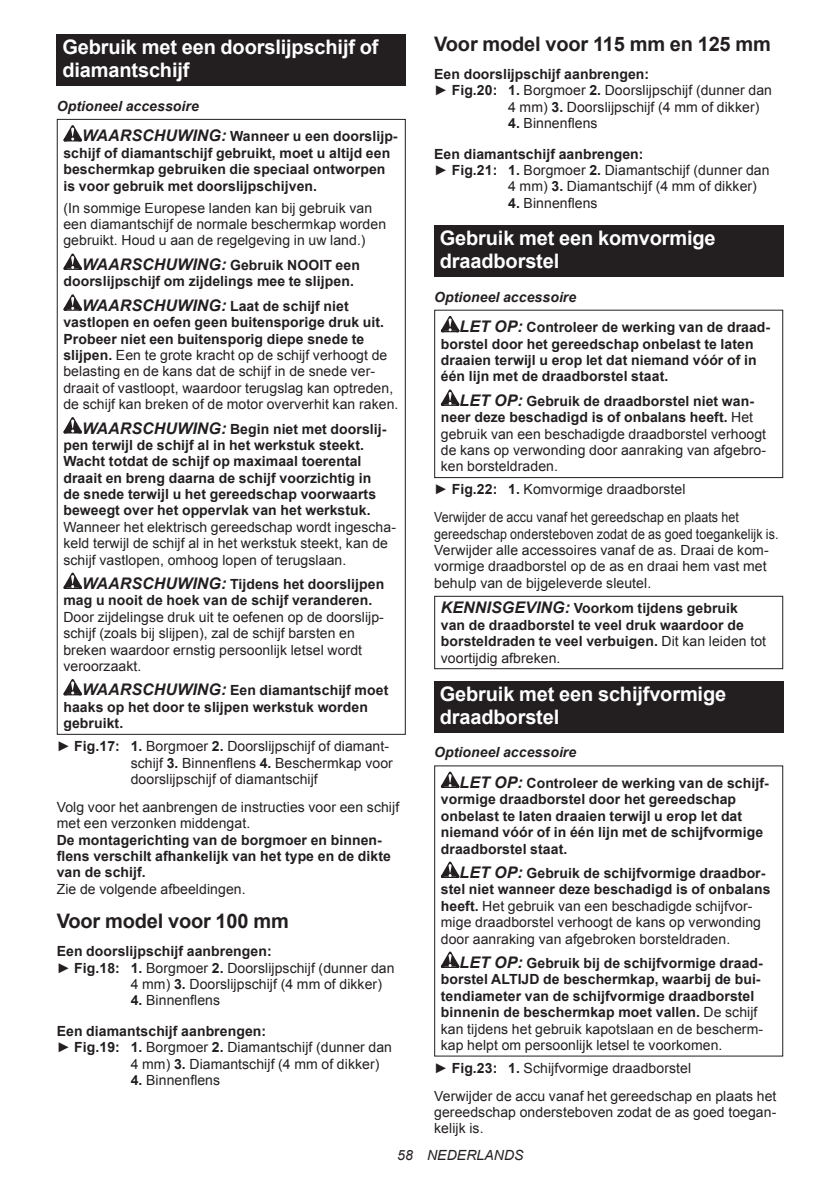
<style>
.page{position:relative;width:840px;height:1191px;background:#fff}
.page>*{position:absolute;margin:0;border:0;box-sizing:border-box;transform-origin:0 0}
.t1{font:700 20px/23.4px "Arial";letter-spacing:-.01em;color:#fff}
.t2{font:700 20px "Arial";letter-spacing:-.01em;color:#231f20}
.t3{font:14px/16.4px "Arial";letter-spacing:.005em;color:#231f20}
.t4{font:700 14px/16.4px "Arial";letter-spacing:.005em;color:#231f20}
.t5{font:14px/16.4px "Arial";letter-spacing:.005em;color:#231f20;scale:.89 1}
.t6{font:italic 14px "Arial";letter-spacing:.005em;color:#231f20}
.s1{font-style:italic}
.s2{font-style:italic;font-size:16px}
.s3{font-weight:700;font-style:italic;font-size:16px}
.s4{font-weight:700}
.s5{font-weight:400}
</style>
<div class="page">
<div style="left:57px;top:34px;width:348px;height:52px;background:#231f20"></div>
<svg style="left:63px;top:125px;width:19px;height:16px"></svg>
<svg style="left:63px;top:253px;width:19px;height:17px"></svg>
<svg style="left:63px;top:294px;width:19px;height:17px"></svg>
<svg style="left:63px;top:417px;width:19px;height:16px"></svg>
<svg style="left:63px;top:572px;width:19px;height:17px"></svg>
<svg style="left:63px;top:679px;width:19px;height:16px"></svg>
<div style="left:434px;top:225px;width:348px;height:52px;background:#231f20"></div>
<svg style="left:440px;top:316px;width:19px;height:16px"></svg>
<svg style="left:440px;top:389px;width:19px;height:17px"></svg>
<div style="left:434px;top:310px;width:348px;height:168px;border:1px solid #231f20"></div>
<div style="left:434px;top:596px;width:348px;height:73px;border:1px solid #231f20"></div>
<div style="left:434px;top:680px;width:348px;height:52px;background:#231f20"></div>
<svg style="left:440px;top:771px;width:19px;height:17px"></svg>
<svg style="left:440px;top:861px;width:19px;height:17px"></svg>
<svg style="left:440px;top:951px;width:19px;height:17px"></svg>
<h1 class="t1" style="left:62px;top:36px;width:317px">Gebruik met een doorslijpschijf of diamantschijf</h1>
<p class="t4" style="left:82px;top:91px;width:317px;line-height:30.6px;text-indent:-25px"><span class="s1">Optioneel accessoire<br></span><span class="s2">WAARSCHUWING:</span> Wanneer u een doorslijp-</p>
<p class="t4" style="left:63px;top:145px;width:328px">schijf of diamantschijf gebruikt, moet u altijd een beschermkap gebruiken die speciaal ontworpen is voor gebruik met doorslijpschijven.</p>
<p class="t3" style="left:63px;top:200px;width:324px">(In sommige Europese landen kan bij gebruik van een diamantschijf de normale beschermkap worden gebruikt. Houd u aan de regelgeving in uw land.)</p>
<p class="t4" style="left:63px;top:257px;width:298px;text-indent:19px"><span class="s2">WAARSCHUWING:</span> Gebruik NOOIT een doorslijpschijf om zijdelings mee te slijpen.</p>
<p class="t3" style="left:63px;top:298px;width:336px;text-indent:19px"><span class="s3">WAARSCHUWING:</span> <span class="s4">Laat de schijf niet vastlopen en oefen geen buitensporige druk uit.<br>Probeer niet een buitensporig diepe snede te slijpen.</span> Een te grote kracht op de schijf verhoogt de belasting en de kans dat de schijf in de snede ver&shy;draait of vastloopt, waardoor terugslag kan optreden, de schijf kan breken of de motor oververhit kan raken.</p>
<p class="t4" style="left:63px;top:421px;width:324px;text-indent:19px"><span class="s2">WAARSCHUWING:</span> Begin niet met doorslij&shy;pen terwijl de schijf al in het werkstuk steekt.<br>Wacht totdat de schijf op maximaal toerental draait en breng daarna de schijf voorzichtig in de snede terwijl u het gereedschap voorwaarts beweegt over het oppervlak van het werkstuk.</p>
<p class="t3" style="left:63px;top:519px;width:334px">Wanneer het elektrisch gereedschap wordt ingescha&shy;keld terwijl de schijf al in het werkstuk steekt, kan de schijf vastlopen, omhoog lopen of terugslaan.</p>
<p class="t4" style="left:63px;top:576px;width:322px;text-indent:19px"><span class="s2">WAARSCHUWING:</span> Tijdens het doorslijpen mag u nooit de hoek van de schijf veranderen.</p>
<p class="t3" style="left:63px;top:609px;width:322px">Door zijdelingse druk uit te oefenen op de doorslijp&shy;schijf (zoals bij slijpen), zal de schijf barsten en breken waardoor ernstig persoonlijk letsel wordt veroorzaakt.</p>
<p class="t4" style="left:63px;top:682px;width:326px;text-indent:19px"><span class="s2">WAARSCHUWING:</span> Een diamantschijf moet haaks op het door te slijpen werkstuk worden gebruikt.</p>
<p class="t3" style="left:131px;top:738px;width:263px;text-indent:-74px">► <span class="s4">Fig.17: 1.</span> Borgmoer <span class="s4">2.</span> Doorslijpschijf of diamant&shy;schijf <span class="s4">3.</span> Binnenflens <span class="s4">4.</span> Beschermkap voor doorslijpschijf of diamantschijf</p>
<p class="t3" style="left:57px;top:798px;width:344px">Volg voor het aanbrengen de instructies voor een schijf met een verzonken middengat.</p>
<p class="t4" style="left:57px;top:831px;width:335px">De montagerichting van de borgmoer en binnen&shy;flens verschilt afhankelijk van het type en de dikte van de schijf.</p>
<p class="t3" style="left:57px;top:880px;width:190px">Zie de volgende afbeeldingen.</p>
<h1 class="t2" style="left:57px;top:908px;width:233px">Voor model voor 100 mm</h1>
<p class="t4" style="left:57px;top:943px;width:216px">Een doorslijpschijf aanbrengen:</p>
<p class="t3" style="left:57px;top:959px;width:339px">► <span class="s4">Fig.18: 1.</span> Borgmoer <span class="s4">2.</span> Doorslijpschijf (dunner dan</p>
<p class="t3" style="left:131px;top:976px;width:252px">4 mm) <span class="s4">3.</span> Doorslijpschijf (4 mm of dikker)</p>
<p class="t4" style="left:57px;top:985px;width:211px;line-height:30.6px;text-indent:74px">4. <span class="s5">Binnenflens<br></span>Een diamantschijf aanbrengen:</p>
<p class="t3" style="left:131px;top:1039px;width:263px;text-indent:-74px">► <span class="s4">Fig.19: 1.</span> Borgmoer <span class="s4">2.</span> Diamantschijf (dunner dan<br>4 mm) <span class="s4">3.</span> Diamantschijf (4 mm of dikker)</p>
<p class="t3" style="left:131px;top:1072px;width:91px"><span class="s4">4.</span> Binnenflens</p>
<h1 class="t2" style="left:434px;top:31px;width:338px">Voor model voor 115 mm en 125 mm</h1>
<p class="t4" style="left:434px;top:66px;width:216px">Een doorslijpschijf aanbrengen:</p>
<p class="t3" style="left:434px;top:82px;width:339px">► <span class="s4">Fig.20: 1.</span> Borgmoer <span class="s4">2.</span> Doorslijpschijf (dunner dan</p>
<p class="t3" style="left:508px;top:99px;width:252px">4 mm) <span class="s4">3.</span> Doorslijpschijf (4 mm of dikker)</p>
<p class="t4" style="left:434px;top:108px;width:211px;line-height:30.6px;text-indent:74px">4. <span class="s5">Binnenflens<br></span>Een diamantschijf aanbrengen:</p>
<p class="t3" style="left:508px;top:162px;width:263px;text-indent:-74px">► <span class="s4">Fig.21: 1.</span> Borgmoer <span class="s4">2.</span> Diamantschijf (dunner dan<br>4 mm) <span class="s4">3.</span> Diamantschijf (4 mm of dikker)</p>
<p class="t3" style="left:508px;top:195px;width:91px"><span class="s4">4.</span> Binnenflens</p>
<h1 class="t1" style="left:439px;top:227px;width:277px">Gebruik met een komvormige draadborstel</h1>
<p class="t4" style="left:459px;top:282px;width:312px;line-height:30.6px;text-indent:-25px"><span class="s1">Optioneel accessoire<br></span><span class="s2">LET OP:</span> Controleer de werking van de draad-</p>
<p class="t4" style="left:440px;top:336px;width:317px">borstel door het gereedschap onbelast te laten draaien terwijl u erop let dat niemand vóór of in één lijn met de draadborstel staat.</p>
<p class="t3" style="left:440px;top:393px;width:326px;text-indent:19px"><span class="s3">LET OP:</span> <span class="s4">Gebruik de draadborstel niet wan&shy;neer deze beschadigd is of onbalans heeft.</span> Het gebruik van een beschadigde draadborstel verhoogt de kans op verwonding door aanraking van afgebro&shy;ken borsteldraden.</p>
<p class="t3" style="left:434px;top:476px;width:306px;line-height:27.8px">► <span class="s4">Fig.22: 1.</span> Komvormige draadborstel<br>Verwijder de accu vanaf het gereedschap en plaats het</p>
<p class="t5" style="left:434px;top:525px;width:388px">gereedschap ondersteboven zodat de as goed toegankelijk is.<br>Verwijder alle accessoires vanaf de as. Draai de kom&shy;vormige draadborstel op de as en draai hem vast met behulp van de bijgeleverde sleutel.</p>
<p class="t4" style="left:440px;top:600px;width:326px"><span class="s2">KENNISGEVING:</span> Voorkom tijdens gebruik<br>van de draadborstel te veel druk waardoor de borsteldraden te veel verbuigen. <span class="s5">Dit kan leiden tot voortijdig afbreken.</span></p>
<h1 class="t1" style="left:439px;top:682px;width:288px">Gebruik met een schijfvormige draadborstel</h1>
<p class="t4" style="left:459px;top:737px;width:310px;line-height:30.6px;text-indent:-25px"><span class="s1">Optioneel accessoire<br></span><span class="s2">LET OP:</span> Controleer de werking van de schijf-</p>
<p class="t4" style="left:440px;top:791px;width:323px">vormige draadborstel door het gereedschap onbelast te laten draaien terwijl u erop let dat niemand vóór of in één lijn met de schijfvormige draadborstel staat.</p>
<p class="t3" style="left:440px;top:865px;width:331px;text-indent:19px"><span class="s3">LET OP:</span> <span class="s4">Gebruik de schijfvormige draadbor&shy;stel niet wanneer deze beschadigd is of onbalans heeft.</span> Het gebruik van een beschadigde schijfvor&shy;mige draadborstel verhoogt de kans op verwonding door aanraking van afgebroken borsteldraden.</p>
<p class="t4" style="left:440px;top:955px;width:323px;text-indent:19px"><span class="s2">LET OP:</span> Gebruik bij de schijfvormige draad&shy;borstel ALTIJD de beschermkap, waarbij de bui&shy;tendiameter van de schijfvormige draadborstel binnenin de beschermkap moet vallen. <span class="s5">De schijf kan tijdens het gebruik kapotslaan en de bescherm&shy;kap helpt om persoonlijk letsel te voorkomen.</span></p>
<p class="t3" style="left:434px;top:1054px;width:343px;line-height:27.8px">► <span class="s4">Fig.23: 1.</span> Schijfvormige draadborstel<br>Verwijder de accu vanaf het gereedschap en plaats het</p>
<p class="t3" style="left:434px;top:1104px;width:343px">gereedschap ondersteboven zodat de as goed toegan&shy;kelijk is.</p>
<p class="t6" style="left:397px;top:1146px;width:128px">58 NEDERLANDS</p>
</div>
